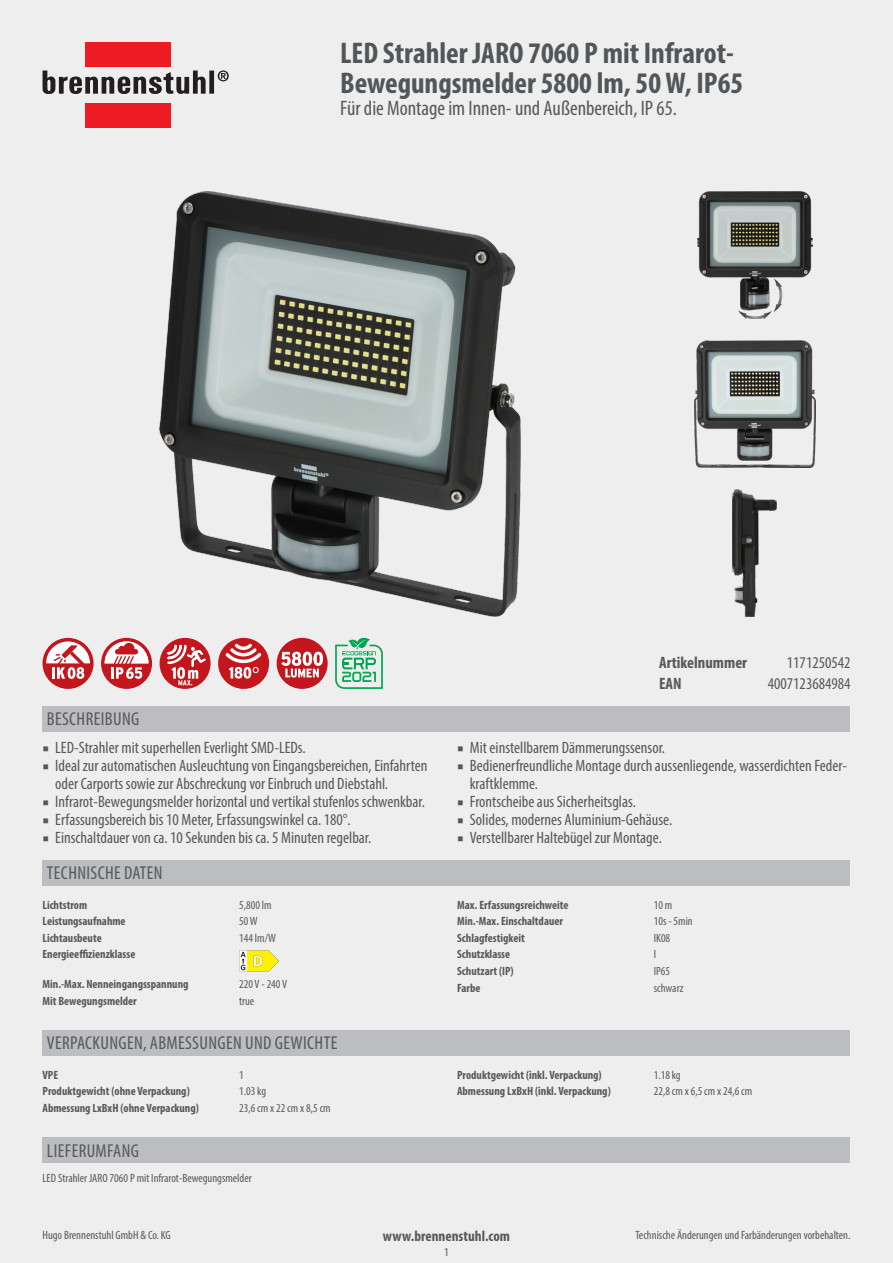
<style>
.page{position:relative;width:893px;height:1263px;background:#eeeeef}
.page>*{position:absolute;margin:0;border:0;box-sizing:border-box;transform-origin:0 0}
.t1{font:700 condensed 30px/30px "Myriad Pro";color:#515659}
.subtitle{font:condensed 21px "Myriad Pro";color:#57585a}
.table_headline{font:condensed 18.75px "Myriad Pro";letter-spacing:.02em;color:#57585a}
.header_value{font:condensed 16.5px/18px "Myriad Pro";color:#57585a}
.header_key{font:700 condensed 16.5px "Myriad Pro";color:#57585a}
.footer_middle{font:700 condensed 15px "Myriad Pro";color:#57585a}
.techdata_key{font:700 condensed 12px "Myriad Pro";color:#57585a}
.techdata_value{font:condensed 12px "Myriad Pro";color:#57585a}
.footer_right{font:condensed 12px "Myriad Pro";color:#57585a}
.scope_of_delivery{font:condensed 12px "Myriad Pro";color:#57585a}
.footer_left{font:condensed 12px "Myriad Pro";color:#57585a}
.pageno{font:condensed 12px "Myriad Pro";color:#57585a}
.s1{font-family:"Minion Pro";font-stretch:normal}
</style>
<div class="page">
<img style="left:160px;top:191px;width:360px;height:426px">
<div style="left:85px;top:43px;width:86px;height:24px;background:#ed1c24"></div>
<div style="left:85px;top:103px;width:86px;height:25px;background:#ed1c24"></div>
<div style="left:209px;top:71px;width:5px;height:23px;background:#231f20"></div>
<svg style="left:43px;top:70px;width:163px;height:24px"></svg>
<svg style="left:218px;top:70px;width:11px;height:11px"></svg>
<img style="left:697px;top:191px;width:115px;height:128px">
<img style="left:694px;top:340px;width:121px;height:128px">
<img style="left:733px;top:489px;width:44px;height:128px">
<div style="left:43px;top:638px;width:51px;height:51px;background:#c4161d;border-radius:50%"></div>
<svg style="left:46px;top:641px;width:44px;height:38px"></svg>
<div style="left:101px;top:638px;width:51px;height:51px;background:#c4161d;border-radius:50%"></div>
<svg style="left:105px;top:641px;width:43px;height:38px"></svg>
<div style="left:160px;top:638px;width:51px;height:51px;background:#c4161d;border-radius:50%"></div>
<div style="left:218px;top:638px;width:51px;height:51px;background:#c4161d;border-radius:50%"></div>
<svg style="left:167px;top:639px;width:94px;height:50px"></svg>
<div style="left:277px;top:638px;width:51px;height:51px;background:#c4161d;border-radius:50%"></div>
<svg style="left:281px;top:652px;width:42px;height:26px"></svg>
<svg style="left:335px;top:638px;width:48px;height:51px"></svg>
<div style="left:43px;top:706px;width:807px;height:25px;background:#bcbdc0"></div>
<div style="left:43px;top:860px;width:807px;height:26px;background:#bcbdc0"></div>
<svg style="left:239px;top:950px;width:40px;height:22px"></svg>
<div style="left:43px;top:1030px;width:807px;height:26px;background:#bcbdc0"></div>
<div style="left:43px;top:1137px;width:807px;height:26px;background:#bcbdc0"></div>
<p class="t1" style="left:340px;top:37px;width:405px">LED Strahler JARO 7060 P mit Infrarot-<br>Bewegungsmelder 5800 lm, 50 W, IP65</p>
<p class="subtitle" style="left:340px;top:96px;width:338px">Für die Montage im Innen- und Außenbereich, IP 65.</p>
<p class="table_headline" style="left:47px;top:707px;width:94px">BESCHREIBUNG</p>
<p class="header_value" style="left:43px;top:738px;width:265px"><span class="s1">■</span> LED-Strahler mit superhellen Everlight SMD-LEDs.</p>
<p class="header_value" style="left:55px;top:756px;width:374px;text-indent:-13px"><span class="s1">■</span> Ideal zur automatischen Ausleuchtung von Eingangsbereichen, Einfahrten oder Carports sowie zur Abschreckung vor Einbruch und Diebstahl.</p>
<p class="header_value" style="left:43px;top:792px;width:384px"><span class="s1">■</span> Infrarot-Bewegungsmelder horizontal und vertikal stufenlos schwenkbar.</p>
<p class="header_value" style="left:43px;top:810px;width:310px"><span class="s1">■</span> Erfassungsbereich bis 10 Meter, Erfassungswinkel ca. 180°.</p>
<p class="header_value" style="left:43px;top:828px;width:330px"><span class="s1">■</span> Einschaltdauer von ca. 10 Sekunden bis ca. 5 Minuten regelbar.</p>
<p class="table_headline" style="left:47px;top:862px;width:117px">TECHNISCHE DATEN</p>
<p class="techdata_key" style="left:43px;top:897px;width:46px">Lichtstrom</p>
<p class="techdata_value" style="left:239px;top:897px;width:34px">5,800 lm</p>
<p class="techdata_key" style="left:43px;top:914px;width:85px">Leistungsaufnahme</p>
<p class="techdata_value" style="left:239px;top:914px;width:20px">50 W</p>
<p class="techdata_key" style="left:43px;top:930px;width:61px">Lichtausbeute</p>
<p class="techdata_value" style="left:239px;top:931px;width:38px">144 lm/W</p>
<p class="techdata_key" style="left:43px;top:947px;width:94px">Energieeffizienzklasse</p>
<p class="techdata_key" style="left:43px;top:977px;width:148px">Min.-Max. Nenneingangsspannung</p>
<p class="techdata_value" style="left:239px;top:977px;width:49px">220 V - 240 V</p>
<p class="techdata_key" style="left:43px;top:993px;width:96px">Mit Bewegungsmelder</p>
<p class="techdata_value" style="left:239px;top:993px;width:17px">true</p>
<p class="table_headline" style="left:47px;top:1032px;width:292px">VERPACKUNGEN, ABMESSUNGEN UND GEWICHTE</p>
<p class="techdata_key" style="left:43px;top:1067px;width:17px">VPE</p>
<p class="techdata_value" style="left:239px;top:1067px;width:6px">1</p>
<p class="techdata_key" style="left:43px;top:1084px;width:149px">Produktgewicht (ohne Verpackung)</p>
<p class="techdata_value" style="left:239px;top:1084px;width:28px">1.03 kg</p>
<p class="techdata_key" style="left:43px;top:1100px;width:158px">Abmessung LxBxH (ohne Verpackung)</p>
<p class="techdata_value" style="left:239px;top:1101px;width:93px">23,6 cm x 22 cm x 8,5 cm</p>
<p class="table_headline" style="left:47px;top:1139px;width:94px">LIEFERUMFANG</p>
<p class="scope_of_delivery" style="left:43px;top:1170px;width:211px">LED Strahler JARO 7060 P mit Infrarot-Bewegungsmelder</p>
<p class="header_key" style="left:659px;top:652px;width:89px">Artikelnummer</p>
<p class="header_value" style="left:787px;top:653px;width:65px">1171250542</p>
<p class="header_key" style="left:659px;top:673px;width:24px">EAN</p>
<p class="header_value" style="left:768px;top:674px;width:84px">4007123684984</p>
<p class="header_value" style="left:457px;top:738px;width:209px"><span class="s1">■</span> Mit einstellbarem Dämmerungssensor.</p>
<p class="header_value" style="left:470px;top:756px;width:379px;text-indent:-13px"><span class="s1">■</span> Bedienerfreundliche Montage durch aussenliegende, wasserdichten Feder&shy;kraftklemme.</p>
<p class="header_value" style="left:457px;top:792px;width:180px"><span class="s1">■</span> Frontscheibe aus Sicherheitsglas.</p>
<p class="header_value" style="left:457px;top:810px;width:217px"><span class="s1">■</span> Solides, modernes Aluminium-Gehäuse.</p>
<p class="header_value" style="left:457px;top:828px;width:206px"><span class="s1">■</span> Verstellbarer Haltebügel zur Montage.</p>
<p class="techdata_key" style="left:457px;top:897px;width:113px">Max. Erfassungsreichweite</p>
<p class="techdata_value" style="left:654px;top:897px;width:20px">10 m</p>
<p class="techdata_key" style="left:457px;top:914px;width:107px">Min.-Max. Einschaltdauer</p>
<p class="techdata_value" style="left:654px;top:914px;width:40px">10s - 5min</p>
<p class="techdata_key" style="left:457px;top:930px;width:69px">Schlagfestigkeit</p>
<p class="techdata_value" style="left:654px;top:931px;width:18px">IK08</p>
<p class="techdata_key" style="left:457px;top:947px;width:55px">Schutzklasse</p>
<p class="techdata_value" style="left:654px;top:947px;width:4px">I</p>
<p class="techdata_key" style="left:457px;top:963px;width:58px">Schutzart (IP)</p>
<p class="techdata_value" style="left:654px;top:964px;width:18px">IP65</p>
<p class="techdata_key" style="left:457px;top:980px;width:25px">Farbe</p>
<p class="techdata_value" style="left:654px;top:980px;width:31px">schwarz</p>
<p class="techdata_key" style="left:457px;top:1067px;width:146px">Produktgewicht (inkl. Verpackung)</p>
<p class="techdata_value" style="left:654px;top:1067px;width:28px">1.18 kg</p>
<p class="techdata_key" style="left:457px;top:1084px;width:155px">Abmessung LxBxH (inkl. Verpackung)</p>
<p class="techdata_value" style="left:654px;top:1084px;width:100px">22,8 cm x 6,5 cm x 24,6 cm</p>
<p class="footer_left" style="left:43px;top:1228px;width:130px">Hugo Brennenstuhl GmbH &amp; Co. KG</p>
<p class="footer_right" style="left:635px;top:1228px;width:216px">Technische Änderungen und Farbänderungen vorbehalten.</p>
<p class="footer_middle" style="left:383px;top:1227px;width:129px">www.brennenstuhl.com</p>
<p class="pageno" style="left:444px;top:1245px;width:6px">1</p>
</div>
